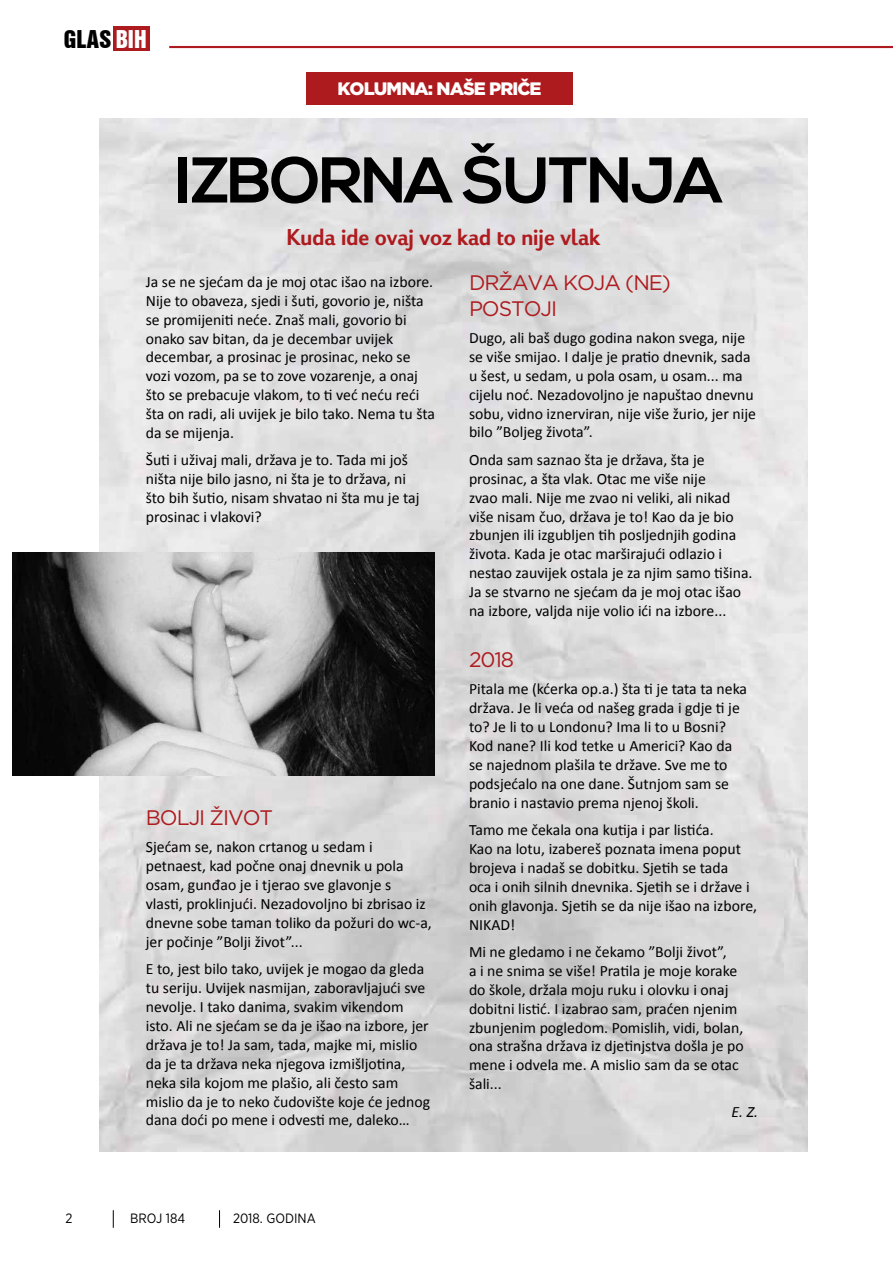
<style>
.page{position:relative;width:893px;height:1263px;background:#fff}
.page>*{position:absolute;margin:0;border:0;box-sizing:border-box;transform-origin:0 0}
.t1{font:700 64.5px "Nexa";letter-spacing:-.03em;color:#000}
.t2{font:24px "Fargo Bd Da Ma";color:#ae1b1f}
.t3{font:22.5px "Swiss 921 BT";color:#000}
.t4{font:21px/25.2px "Gotham";letter-spacing:-.05em;color:#ae1b1f}
.t5{font:900 18px "Gotham";letter-spacing:-.05em;color:#fff}
.t6{font:15.75px/18.9px "Calibri";color:#000}
.t7{font:italic 15.75px "Calibri";color:#000}
.t8{font:13.5px "Gotham Narrow";color:#000}
.s1{color:#fff}
</style>
<div class="page">
<img style="left:100px;top:118px;width:367px;height:1033px">
<div style="left:306px;top:72px;width:267px;height:33px;background:#ae1b1f"></div>
<img style="left:12px;top:553px;width:423px;height:222px">
<hr style="left:169px;top:46px;width:724px;height:2px;background:#ae1b1f">
<svg style="left:113px;top:1210px;width:1px;height:18px"></svg>
<svg style="left:219px;top:1210px;width:1px;height:18px"></svg>
<div style="left:113px;top:27px;width:37px;height:24px;background:#ae1b1f"></div>
<h3 class="t3" style="left:64px;top:24px;width:84px">glas <span class="s1">bih</span></h3>
<p class="t5" style="left:337px;top:78px;width:206px">KOLUMNA: NAŠE PRIČE</p>
<h1 class="t1" style="left:175px;top:143px;width:549px">IZBORNA ŠUTNJA</h1>
<h2 class="t2" style="left:286px;top:223px;width:316px">Kuda ide ovaj voz kad to nije vlak</h2>
<p class="t6" style="left:146px;top:272px;width:291px">Ja se ne sjećam da je moj otac išao na izbore.<br>Nije to obaveza, sjedi i šuti, govorio je, ništa se promijeniti neće. Znaš mali, govorio bi onako sav bitan, da je decembar uvijek decembar, a prosinac je prosinac, neko se vozi vozom, pa se to zove vozarenje, a onaj što se prebacuje vlakom, to ti već neću reći šta on radi, ali uvijek je bilo tako. Nema tu šta da se mijenja.</p>
<p class="t6" style="left:146px;top:451px;width:275px">Šuti i uživaj mali, država je to. Tada mi još ništa nije bilo jasno, ni šta je to država, ni što bih šutio, nisam shvatao ni šta mu je taj prosinac i vlakovi?</p>
<h3 class="t4" style="left:146px;top:804px;width:129px">BOLJI ŽIVOT</h3>
<p class="t6" style="left:146px;top:838px;width:288px">Sjećam se, nakon crtanog u sedam i petnaest, kad počne onaj dnevnik u pola osam, gunđao je i tjerao sve glavonje s vlasti, proklinjući. Nezadovoljno bi zbrisao iz dnevne sobe taman toliko da požuri do wc-a, jer počinje ”Bolji život”...</p>
<p class="t6" style="left:146px;top:959px;width:286px">E to, jest bilo tako, uvijek je mogao da gleda tu seriju. Uvijek nasmijan, zaboravljajući sve nevolje. I tako danima, svakim vikendom isto. Ali ne sjećam se da je išao na izbore, jer država je to! Ja sam, tada, majke mi, mislio da je ta država neka njegova izmišljotina, neka sila kojom me plašio, ali često sam mislio da je to neko čudovište koje će jednog dana doći po mene i odvesti me, daleko…</p>
<p class="t8" style="left:65px;top:1209px;width:9px">2</p>
<p class="t8" style="left:130px;top:1209px;width:57px">BROJ 184</p>
<p class="t8" style="left:233px;top:1209px;width:84px">2018. GODINA</p>
<h3 class="t4" style="left:469px;top:270px;width:203px">DRŽAVA KOJA (NE)<br>POSTOJI</h3>
<p class="t6" style="left:469px;top:328px;width:288px">Dugo, ali baš dugo godina nakon svega, nije se više smijao. I dalje je pratio dnevnik, sada u šest, u sedam, u pola osam, u osam... ma cijelu noć. Nezadovoljno je napuštao dnevnu sobu, vidno iznerviran, nije više žurio, jer nije bilo ”Boljeg života”.</p>
<p class="t6" style="left:469px;top:450px;width:285px">Onda sam saznao šta je država, šta je prosinac, a šta vlak. Otac me više nije<br>zvao mali. Nije me zvao ni veliki, ali nikad više nisam čuo, država je to! Kao da je bio zbunjen ili izgubljen tih posljednjih godina života. Kada je otac marširajući odlazio i nestao zauvijek ostala je za njim samo tišina.<br>Ja se stvarno ne sjećam da je moj otac išao na izbore, valjda nije volio ići na izbore...</p>
<h3 class="t4" style="left:469px;top:646px;width:47px">2018</h3>
<p class="t6" style="left:469px;top:679px;width:280px">Pitala me (kćerka op.a.) šta ti je tata ta neka država. Je li veća od našeg grada i gdje ti je to? Je li to u Londonu? Ima li to u Bosni?<br>Kod nane? Ili kod tetke u Americi? Kao da se najednom plašila te države. Sve me to podsjećalo na one dane. Šutnjom sam se branio i nastavio prema njenoj školi.</p>
<p class="t6" style="left:469px;top:820px;width:290px">Tamo me čekala ona kutija i par listića.<br>Kao na lotu, izabereš poznata imena poput brojeva i nadaš se dobitku. Sjetih se tada<br>oca i onih silnih dnevnika. Sjetih se i države i onih glavonja. Sjetih se da nije išao na izbore, NIKAD!</p>
<p class="t6" style="left:469px;top:942px;width:276px">Mi ne gledamo i ne čekamo ”Bolji život”,<br>a i ne snima se više! Pratila je moje korake do škole, držala moju ruku i olovku i onaj dobitni listić. I izabrao sam, praćen njenim zbunjenim pogledom. Pomislih, vidi, bolan, ona strašna država iz djetinjstva došla je po mene i odvela me. A mislio sam da se otac šali...</p>
<p class="t7" style="left:732px;top:1101px;width:28px">E. Z.</p>
</div>
